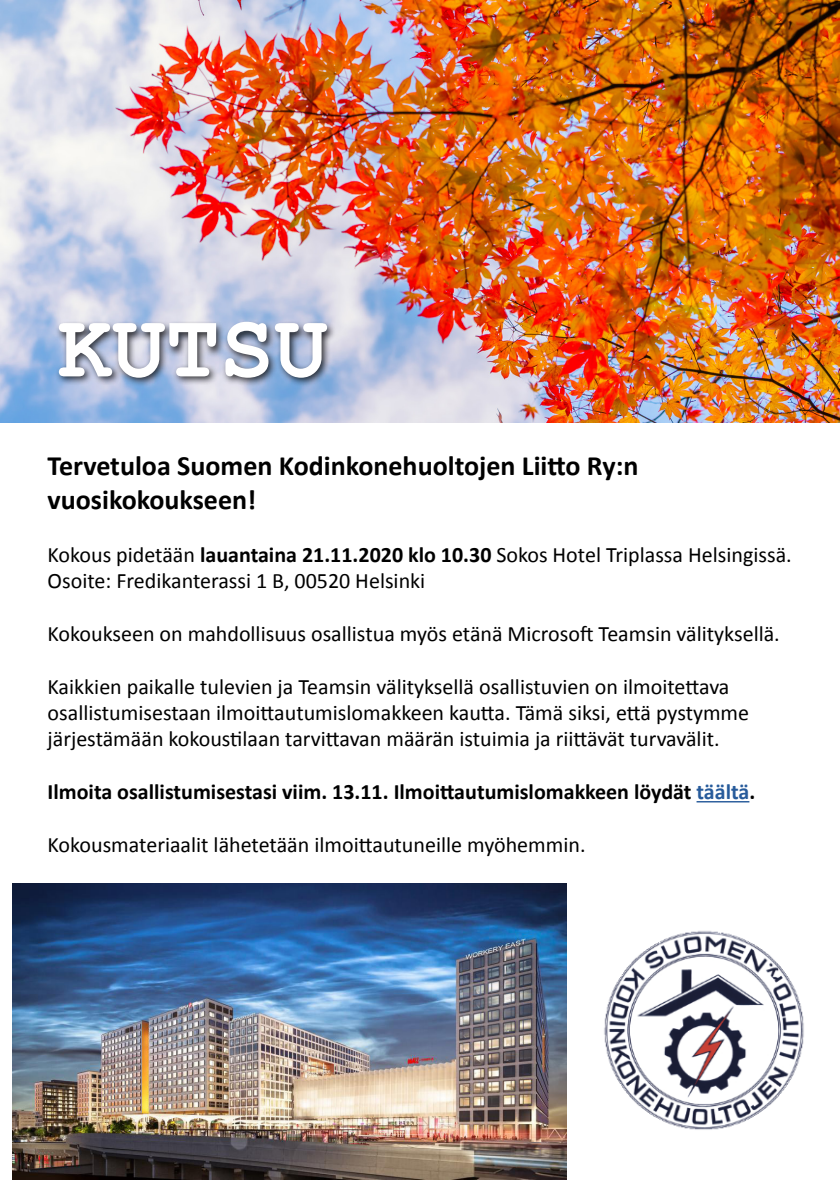
<style>
.page{position:relative;width:840px;height:1191px;background:#fff}
.page>*{position:absolute;margin:0;border:0;box-sizing:border-box;transform-origin:0 0}
.t1{font:700 90px "Courier New";color:#fff}
.t2{font:700 28px "Calibri";color:#000}
.t3{font:22px/26.4px "Calibri";color:#000}
.t4{font:700 22px "Calibri";color:#000}
.s1{font-weight:700}
.s2{color:#275b9b}
</style>
<div class="page">
<img style="left:12px;top:883px;width:554px;height:296px">
<img style="left:0;top:0;width:839px;height:422px">
<img style="left:604px;top:931px;width:200px;height:199px">
<div style="left:55px;top:320px;width:281px;height:67px;background:#000;opacity:.75"></div>
<hr style="left:696px;top:801px;width:53px;height:1px;background:#275b9b">
<p class="t1" style="left:58px;top:293px;width:272px">KUTSU</p>
<p class="t2" style="left:48px;top:446px;width:592px">Tervetuloa Suomen Kodinkonehuoltojen Liitto Ry:n</p>
<p class="t2" style="left:48px;top:479px;width:210px">vuosikokoukseen!</p>
<p class="t3" style="left:48px;top:540px;width:745px">Kokous pidetään <span class="s1">lauantaina 21.11.2020 klo 10.30</span> Sokos Hotel Triplassa Helsingissä.<br>Osoite: Fredikanterassi 1 B, 00520 Helsinki</p>
<p class="t3" style="left:48px;top:619px;width:733px">Kokoukseen on mahdollisuus osallistua myös etänä Microsoft Teamsin välityksellä.</p>
<p class="t3" style="left:48px;top:672px;width:702px">Kaikkien paikalle tulevien ja Teamsin välityksellä osallistuvien on ilmoitettava osallistumisestaan ilmoittautumislomakkeen kautta. Tämä siksi, että pystymme järjestämään kokoustilaan tarvittavan määrän istuimia ja riittävät turvavälit.</p>
<p class="t4" style="left:48px;top:776px;width:708px">Ilmoita osallistumisestasi viim. 13.11. Ilmoittautumislomakkeen löydät <span class="s2">täältä</span>.</p>
<p class="t3" style="left:48px;top:831px;width:539px">Kokousmateriaalit lähetetään ilmoittautuneille myöhemmin.</p>
</div>
